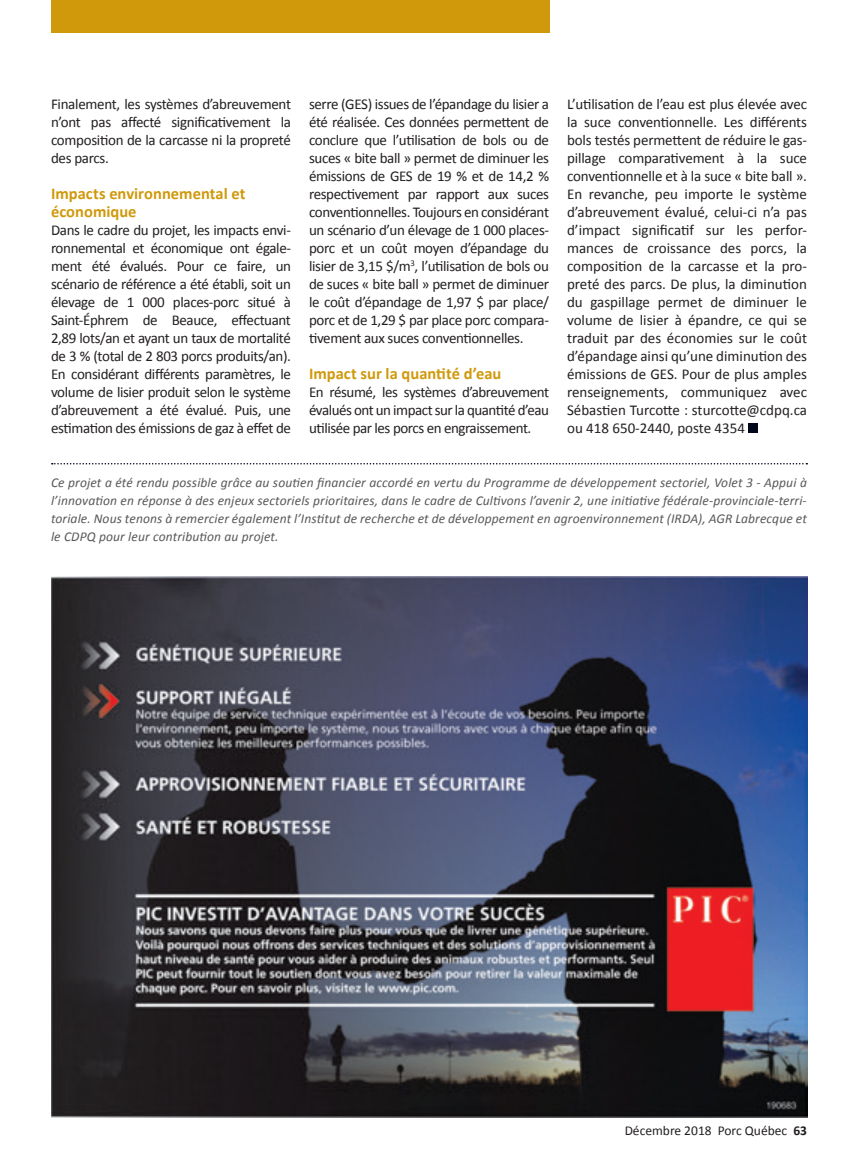
<style>
.page{position:relative;width:860px;height:1170px;background:#fff}
.page>*{position:absolute;margin:0;border:0;box-sizing:border-box;transform-origin:0 0}
.t1{font:700 16.5px/18px "Calibri";color:#d0990c}
.t2{font:15px/18px "Calibri";letter-spacing:-.025em;color:#231f20;text-align:justify}
.t3{font:italic 13.5px/18px "Calibri";letter-spacing:.01em;color:#57585a;text-align:justify}
.t4{font:13.5px "Calibri";color:#231f20}
.s1{font-weight:700}
</style>
<div class="page">
<div style="left:51px;top:0;width:498px;height:33px;background:#d0990c"></div>
<div style="left:748px;top:424px;width:9px;height:9px;background:#01071a"></div>
<img style="left:51px;top:577px;width:756px;height:540px">
<svg style="left:52px;top:463px;width:755px;height:1px"></svg>
<p class="t2" style="left:51px;top:95px;width:241px">Finalement, les systèmes d’abreuvement n’ont pas affecté significa!vement la composi!on de la carcasse ni la propreté des parcs.</p>
<p class="t1" style="left:51px;top:184px;width:196px">Impacts environnemental et économique</p>
<p class="t2" style="left:51px;top:221px;width:242px">Dans le cadre du projet, les impacts envi&shy;ronnemental et économique ont égale&shy;ment été évalués. Pour ce faire, un scénario de référence a été établi, soit un élevage de 1 000 places-porc situé à Saint-Éphrem de Beauce, effectuant 2,89 lots/an et ayant un taux de mortalité de 3 % (total de 2 803 porcs produits/an).<br>En considérant différents paramètres, le volume de lisier produit selon le système d’abreuvement a été évalué. Puis, une es!ma!on des émissions de gaz à effet de</p>
<p class="t2" style="left:309px;top:95px;width:242px">serre (GES) issues de l’épandage du lisier a été réalisée. Ces données perme"ent de conclure que l’u!lisa!on de bols ou de suces « bite ball » permet de diminuer les émissions de GES de 19 % et de 14,2 % respec!vement par rapport aux suces conven!onnelles. Toujours en considérant un scénario d’un élevage de 1 000 places&shy;porc et un coût moyen d’épandage du lisier de 3,15 $/m<sup>3</sup>, l’u!lisa!on de bols ou de suces « bite ball » permet de diminuer le coût d’épandage de 1,97 $ par place/ porc et de 1,29 $ par place porc compara-!vement aux suces conven!onnelles.</p>
<p class="t1" style="left:309px;top:364px;width:194px">Impact sur la quan té d’eau</p>
<p class="t2" style="left:309px;top:383px;width:241px">En résumé, les systèmes d’abreuvement évalués ont un impact sur la quan!té d’eau u!lisée par les porcs en engraissement.</p>
<p class="t2" style="left:567px;top:95px;width:242px">L’u!lisa!on de l’eau est plus élevée avec la suce conven!onnelle. Les différents bols testés perme"ent de réduire le gas&shy;pillage compara!vement à la suce conven!onnelle et à la suce « bite ball ».<br>En revanche, peu importe le système d’abreuvement évalué, celui-ci n’a pas d’impact significa!f sur les perfor&shy;mances de croissance des porcs, la composi!on de la carcasse et la pro&shy;preté des parcs. De plus, la diminu!on du gaspillage permet de diminuer le volume de lisier à épandre, ce qui se traduit par des économies sur le coût d’épandage ainsi qu’une diminu!on des émissions de GES. Pour de plus amples renseignements, communiquez avec Sébas!en Turco"e : sturco"e@cdpq.ca ou 418 650-2440, poste 4354</p>
<p class="t3" style="left:51px;top:473px;width:757px">Ce projet a été rendu possible grâce au sou en financier accordé en vertu du Programme de développement sectoriel, Volet 3 - Appui à l’innova on en réponse à des enjeux sectoriels prioritaires, dans le cadre de Cul vons l’avenir 2, une ini a ve fédérale-provinciale-terri&shy;toriale. Nous tenons à remercier également l’Ins tut de recherche et de développement en agroenvironnement (IRDA), AGR Labrecque et le CDPQ pour leur contribu on au projet.</p>
<p class="t4" style="left:625px;top:1122px;width:184px">Décembre 2018 Porc Québec <span class="s1">63</span></p>
</div>
